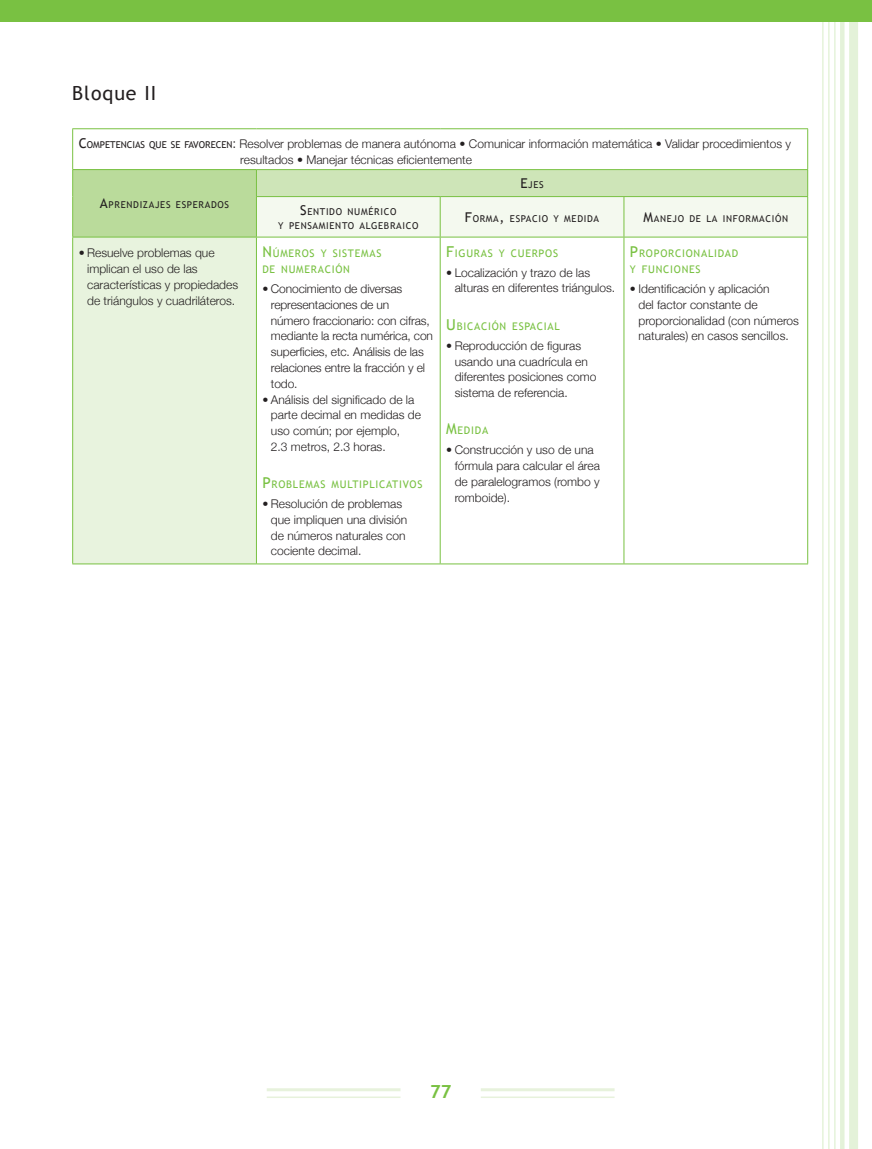
<style>
.page{position:relative;width:872px;height:1149px;background:#fff}
.page>*{position:absolute;margin:0;border:0;box-sizing:border-box;transform-origin:0 0}
._01_SUBTÍTULO_1{font:19.5px "Trebuchet MS";letter-spacing:.05em;color:#231f20}
.t1{font:700 18px "Trebuchet MS";color:#79c142}
._03b_TABLA__bullet_s{font:300 12px/15.8px "Helvetica Neue";color:#231f20}
._03_TABLA_subtitulo{font:10.5px/16.5px "Trebuchet MS";letter-spacing:.07em;color:#79c142}
._03_TABLA_cabezas{font:9.45px/13.5px "Trebuchet MS";letter-spacing:.07em;color:#231f20;text-align:center}
.s1{font-family:"Trebuchet MS";font-weight:400;font-size:13.5px}
.s2{font-family:"Trebuchet MS";font-weight:400;font-size:9.45px}
.s3{font-size:13.5px}
.s4{font-size:15px}
</style>
<div class="page">
<div style="left:849px;top:0;width:9px;height:1148px;background:#e4f2d9"></div>
<hr style="left:840px;top:0;width:4px;height:1148px;background:#e4f2d9">
<hr style="left:834px;top:0;width:1px;height:1148px;background:#79c142">
<hr style="left:828px;top:0;width:1px;height:1148px;background:#79c142">
<hr style="left:822px;top:0;width:1px;height:1148px;background:#79c142">
<div style="left:0;top:0;width:872px;height:22px;background:#79c142"></div>
<hr style="left:481px;top:1087px;width:133px;height:3px;background:#e1efd4">
<hr style="left:267px;top:1087px;width:133px;height:3px;background:#e1efd4">
<hr style="left:481px;top:1096px;width:133px;height:1px;background:#e1efd4">
<hr style="left:267px;top:1096px;width:133px;height:1px;background:#e1efd4">
<div style="left:73px;top:169px;width:183px;height:68px;background:#badb9b"></div>
<div style="left:73px;top:237px;width:183px;height:326px;background:#e8f3de"></div>
<hr style="left:72px;top:129px;width:1px;height:40px;background:#79c142">
<hr style="left:72px;top:128px;width:184px;height:1px;background:#79c142">
<hr style="left:256px;top:128px;width:184px;height:1px;background:#79c142">
<hr style="left:440px;top:128px;width:184px;height:1px;background:#79c142">
<hr style="left:624px;top:128px;width:184px;height:1px;background:#79c142">
<hr style="left:807px;top:129px;width:1px;height:40px;background:#79c142">
<svg style="left:72px;top:170px;width:1px;height:26px"></svg>
<hr style="left:72px;top:196px;width:1px;height:41px;background:#79c142">
<hr style="left:72px;top:169px;width:184px;height:1px;background:#79c142">
<hr style="left:256px;top:169px;width:184px;height:1px;background:#79c142">
<hr style="left:440px;top:169px;width:184px;height:1px;background:#79c142">
<hr style="left:624px;top:169px;width:184px;height:1px;background:#79c142">
<svg style="left:256px;top:170px;width:552px;height:67px"></svg>
<hr style="left:256px;top:197px;width:1px;height:40px;background:#79c142">
<hr style="left:256px;top:196px;width:184px;height:1px;background:#79c142">
<hr style="left:440px;top:196px;width:184px;height:1px;background:#79c142">
<hr style="left:624px;top:196px;width:184px;height:1px;background:#79c142">
<hr style="left:440px;top:197px;width:1px;height:40px;background:#79c142">
<hr style="left:623px;top:197px;width:1px;height:40px;background:#79c142">
<hr style="left:807px;top:197px;width:1px;height:40px;background:#79c142">
<hr style="left:72px;top:237px;width:1px;height:326px;background:#79c142">
<hr style="left:72px;top:237px;width:184px;height:1px;background:#79c142">
<hr style="left:72px;top:563px;width:184px;height:1px;background:#79c142">
<hr style="left:256px;top:237px;width:1px;height:326px;background:#79c142">
<hr style="left:256px;top:237px;width:184px;height:1px;background:#79c142">
<hr style="left:440px;top:237px;width:184px;height:1px;background:#79c142">
<hr style="left:624px;top:237px;width:184px;height:1px;background:#79c142">
<hr style="left:440px;top:237px;width:1px;height:326px;background:#79c142">
<hr style="left:623px;top:237px;width:1px;height:326px;background:#79c142">
<hr style="left:807px;top:237px;width:1px;height:326px;background:#79c142">
<hr style="left:256px;top:563px;width:184px;height:1px;background:#79c142">
<hr style="left:440px;top:563px;width:184px;height:1px;background:#79c142">
<hr style="left:624px;top:563px;width:184px;height:1px;background:#79c142">
<p class="_01_SUBTÍTULO_1" style="left:72px;top:81px;width:85px">Bloque II</p>
<p class="_03b_TABLA__bullet_s" style="left:240px;top:135px;width:552px;text-indent:-162px"><span class="s1">C</span><span class="s2">OMPETENCIAS QUE SE FAVORECEN</span><span class="s3">:</span> Resolver problemas de manera autónoma • Comunicar información matemática • Validar procedimientos y resultados • Manejar técnicas eficientemente</p>
<p class="_03_TABLA_cabezas" style="left:100px;top:198px;width:131px"><span class="s3">A</span>PRENDIZAJES ESPERADOS</p>
<p class="_03_TABLA_cabezas" style="left:520px;top:178px;width:25px"><span class="s3">E</span>JES</p>
<p class="_03_TABLA_cabezas" style="left:278px;top:205px;width:142px"><span class="s3">S</span>ENTIDO NUMÉRICO<br>Y PENSAMIENTO ALGEBRAICO</p>
<p class="_03_TABLA_cabezas" style="left:465px;top:212px;width:136px"><span class="s3">F</span>ORMA<span class="s3">,</span> ESPACIO Y MEDIDA</p>
<p class="_03_TABLA_cabezas" style="left:643px;top:212px;width:146px"><span class="s3">M</span>ANEJO DE LA INFORMACIÓN</p>
<p class="_03b_TABLA__bullet_s" style="left:87px;top:245px;width:152px;text-indent:-9px">• Resuelve problemas que implican el uso de las características y propiedades de triángulos y cuadriláteros.</p>
<p class="_03_TABLA_subtitulo" style="left:262px;top:245px;width:120px"><span class="s4">N</span> ÚMEROS Y SISTEMAS<br>DE NUMERACIÓN</p>
<p class="_03b_TABLA__bullet_s" style="left:271px;top:281px;width:164px;text-indent:-9px">• Conocimiento de diversas representaciones de un<br>número fraccionario: con cifras, mediante la recta numérica, con superficies, etc. Análisis de las relaciones entre la fracción y el todo.</p>
<p class="_03b_TABLA__bullet_s" style="left:271px;top:391px;width:152px;text-indent:-9px">• Análisis del significado de la parte decimal en medidas de uso común; por ejemplo,<br>2.3 metros, 2.3 horas.</p>
<p class="_03_TABLA_subtitulo" style="left:262px;top:476px;width:162px"><span class="s4">P</span>ROBLEMAS MULTIPLICATIVOS</p>
<p class="_03b_TABLA__bullet_s" style="left:271px;top:495px;width:138px;text-indent:-9px">• Resolución de problemas que impliquen una división de números naturales con cociente decimal.</p>
<p class="_03_TABLA_subtitulo" style="left:446px;top:245px;width:113px"><span class="s4">F</span>IGURAS Y CUERPOS</p>
<p class="_03b_TABLA__bullet_s" style="left:455px;top:264px;width:162px;text-indent:-9px">• Localización y trazo de las alturas en diferentes triángulos.</p>
<p class="_03_TABLA_subtitulo" style="left:446px;top:318px;width:115px"><span class="s4">U</span> BICACIÓN ESPACIAL</p>
<p class="_03b_TABLA__bullet_s" style="left:455px;top:337px;width:143px;text-indent:-9px">• Reproducción de figuras usando una cuadrícula en diferentes posiciones como sistema de referencia.</p>
<p class="_03_TABLA_subtitulo" style="left:446px;top:422px;width:44px"><span class="s4">M</span>EDIDA</p>
<p class="_03b_TABLA__bullet_s" style="left:455px;top:442px;width:147px;text-indent:-9px">• Construcción y uso de una fórmula para calcular el área de paralelogramos (rombo y romboide).</p>
<p class="_03_TABLA_subtitulo" style="left:630px;top:245px;width:110px"><span class="s4">P</span>ROPORCIONALIDAD<br>Y FUNCIONES</p>
<p class="_03b_TABLA__bullet_s" style="left:638px;top:281px;width:162px;text-indent:-9px">• Identificación y aplicación<br>del factor constante de proporcionalidad (con números naturales) en casos sencillos.</p>
<p class="t1" style="left:430px;top:1080px;width:23px">77</p>
</div>
